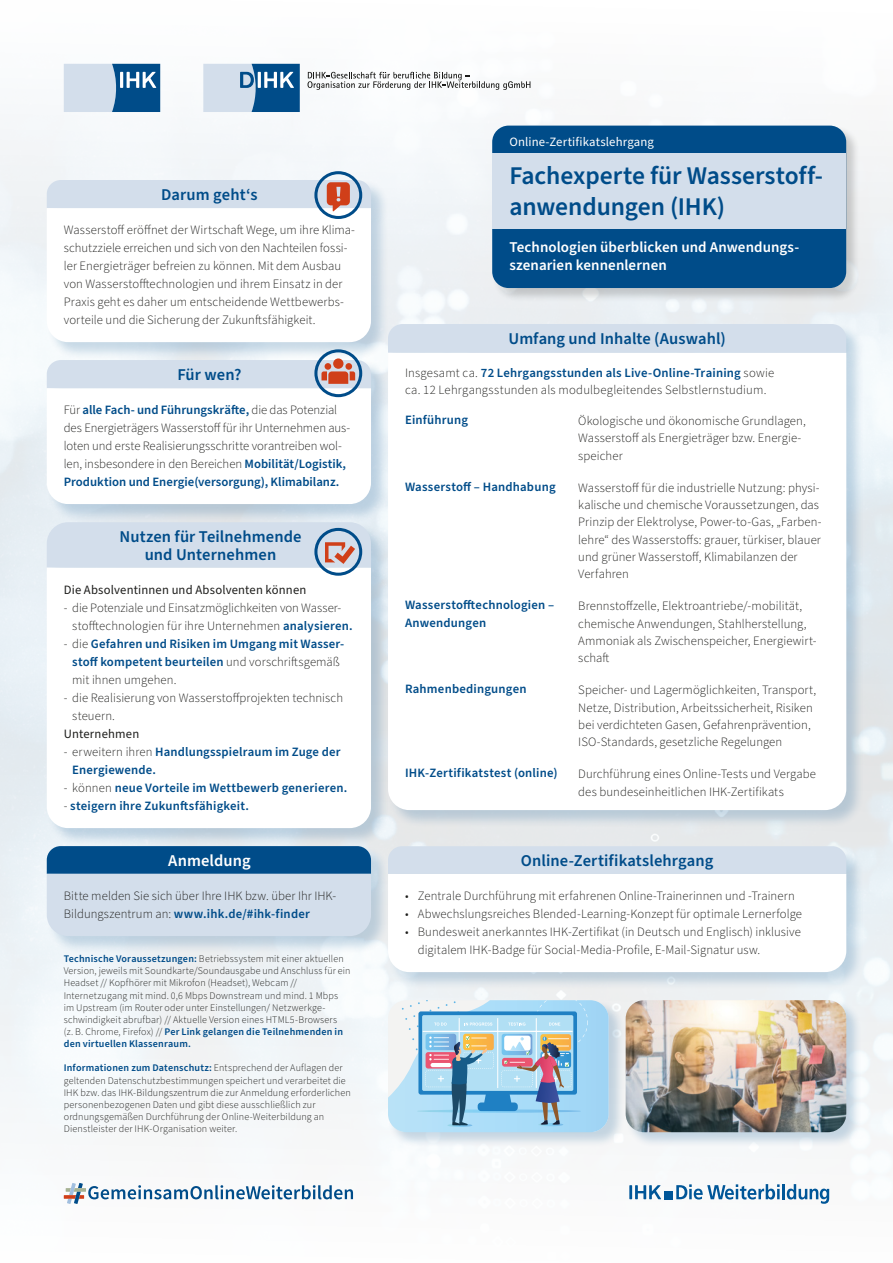
<style>
.page{position:relative;width:893px;height:1263px;background:#fff}
.page>*{position:absolute;margin:0;border:0;box-sizing:border-box;transform-origin:0 0}
.t1{font:600 25.5px "Source Sans Pro";letter-spacing:-.005em;color:#004c89}
.t2{font:600 16.5px/18px "Source Sans Pro";letter-spacing:.005em;color:#004c89;text-align:center}
.t3{font:600 16.5px "Source Sans Pro";letter-spacing:.005em;color:#fff}
.t4{font:600 15px/18px "Source Sans Pro";letter-spacing:.005em;color:#fff}
.t5{font:300 12.75px/17.2px "Source Sans Pro";letter-spacing:.005em;color:#1d1d1b}
.t6{font:600 12.75px/18px "Source Sans Pro";letter-spacing:.015em;color:#004c89}
.t7{font:12.75px "Source Sans Pro";letter-spacing:.015em;color:#1d1d1b}
.t8{font:12.75px "Source Sans Pro";letter-spacing:.01em;color:#fff}
.t9{font:300 10.2px/12.1px "Source Sans Pro";letter-spacing:.015em;color:#1d1d1b}
.s1{font-weight:600;color:#004c89}
.s2{font-weight:300;color:#1d1d1b}
</style>
<div class="page">
<img style="left:0;top:63px;width:893px;height:1137px">
<div style="left:388px;top:324px;width:476px;height:47px;background:#004c89;opacity:.2"></div>
<div style="left:389px;top:324px;width:457px;height:29px;background:#d3deeb"></div>
<div style="left:47px;top:360px;width:342px;height:46px;background:#004c89;opacity:.2"></div>
<div style="left:47px;top:180px;width:342px;height:46px;background:#004c89;opacity:.2"></div>
<div style="left:47px;top:208px;width:342px;height:152px;background:#004c89;opacity:.2"></div>
<div style="left:47px;top:522px;width:342px;height:64px;background:#004c89;opacity:.2"></div>
<div style="left:47px;top:568px;width:342px;height:278px;background:#004c89;opacity:.2"></div>
<svg style="left:47px;top:568px;width:324px;height:260px"></svg>
<div style="left:47px;top:388px;width:342px;height:134px;background:#004c89;opacity:.2"></div>
<div style="left:388px;top:353px;width:476px;height:475px;background:#004c89;opacity:.2"></div>
<svg style="left:388px;top:353px;width:458px;height:457px"></svg>
<div style="left:47px;top:522px;width:324px;height:46px;background:#d3deeb"></div>
<div style="left:314px;top:528px;width:48px;height:48px;border:3px solid #004c89;border-radius:50%"></div>
<svg style="left:47px;top:180px;width:324px;height:162px"></svg>
<div style="left:314px;top:171px;width:48px;height:48px;border:3px solid #004c89;border-radius:50%"></div>
<svg style="left:47px;top:360px;width:324px;height:144px"></svg>
<div style="left:314px;top:349px;width:48px;height:48px;border:3px solid #004c89;border-radius:50%"></div>
<div style="left:492px;top:125px;width:368px;height:177px;background:#1d1d1b;opacity:.2"></div>
<div style="left:492px;top:126px;width:354px;height:162px;background:#004c89;border-radius:16px"></div>
<div style="left:492px;top:154px;width:354px;height:75px;background:#d3deeb"></div>
<svg style="left:64px;top:64px;width:96px;height:48px;background:#7fa4c4"></svg>
<svg style="left:203px;top:64px;width:97px;height:48px;background:#79a0c1"></svg>
<svg style="left:307px;top:72px;width:223px;height:18px"></svg>
<hr style="left:782px;top:1184px;width:3px;height:15px;background:#005698">
<svg style="left:787px;top:1184px;width:42px;height:20px"></svg>
<div style="left:664px;top:1191px;width:8px;height:8px;background:#005698"></div>
<svg style="left:676px;top:1184px;width:104px;height:15px"></svg>
<hr style="left:629px;top:1185px;width:3px;height:14px;background:#005698">
<svg style="left:635px;top:1185px;width:26px;height:14px"></svg>
<svg style="left:64px;top:1183px;width:289px;height:21px"></svg>
<div style="left:388px;top:846px;width:476px;height:46px;background:#004c89;opacity:.2"></div>
<div style="left:47px;top:846px;width:342px;height:46px;background:#004c89;opacity:.2"></div>
<div style="left:388px;top:874px;width:476px;height:116px;background:#004c89;opacity:.2"></div>
<svg style="left:388px;top:846px;width:458px;height:126px"></svg>
<div style="left:47px;top:874px;width:342px;height:80px;background:#004c89;opacity:.2"></div>
<svg style="left:47px;top:846px;width:324px;height:90px;background:#93b1cd"></svg>
<div style="left:388px;top:1000px;width:237px;height:148px;background:#004c89;opacity:.2"></div>
<svg style="left:388px;top:1000px;width:221px;height:132px;background:#a6c8de"></svg>
<div style="left:625px;top:1000px;width:237px;height:148px;background:#004c89;opacity:.2"></div>
<img style="left:626px;top:1000px;width:220px;height:132px">
<p class="t2" style="left:161px;top:186px;width:98px">Darum geht‘s</p>
<p class="t5" style="left:64px;top:221px;width:293px;line-height:18px">Wasserstoff eröffnet der Wirtschaft Wege, um ihre Klima&shy;schutzziele erreichen und sich von den Nachteilen fossi&shy;ler Energieträger befreien zu können. Mit dem Ausbau von Wasserstofftechnologien und ihrem Einsatz in der Praxis geht es daher um entscheidende Wettbewerbs&shy;vorteile und die Sicherung der Zukunftsfähigkeit.</p>
<p class="t2" style="left:177px;top:366px;width:65px">Für wen?</p>
<p class="t5" style="left:64px;top:401px;width:288px;line-height:18px">Für <span class="s1">alle Fach- und Führungskräfte,</span> die das Potenzial des Energieträgers Wasserstoff für ihr Unternehmen aus&shy;loten und erste Realisierungsschritte vorantreiben wol&shy;len, insbesondere in den Bereichen <span class="s1">Mobilität/Logistik, Produktion und Energie(versorgung), Klimabilanz.</span></p>
<p class="t2" style="left:119px;top:528px;width:184px">Nutzen für Teilnehmende und Unternehmen</p>
<p class="t7" style="left:64px;top:581px;width:244px">Die Absolventinnen und Absolventen können</p>
<p class="t5" style="left:72px;top:599px;width:282px;line-height:18px;text-indent:-9px">- die Potenziale und Einsatzmöglichkeiten von Wasser&shy;stofftechnologien für ihre Unternehmen <span class="s1">analysieren.</span></p>
<p class="t6" style="left:72px;top:635px;width:274px;text-indent:-9px"><span class="s2">- die</span> Gefahren und Risiken im Umgang mit Wasser&shy;stoff kompetent beurteilen <span class="s2">und vorschriftsgemäß mit ihnen umgehen.</span></p>
<p class="t5" style="left:72px;top:689px;width:272px;line-height:18px;text-indent:-9px">- die Realisierung von Wasserstoffprojekten technisch steuern.</p>
<p class="t7" style="left:64px;top:725px;width:77px">Unternehmen</p>
<p class="t6" style="left:72px;top:743px;width:270px;text-indent:-9px"><span class="s2">- erweitern ihren</span> Handlungsspielraum im Zuge der<br>Energiewende.</p>
<p class="t6" style="left:64px;top:779px;width:285px"><span class="s2">- können</span> neue Vorteile im Wettbewerb generieren.</p>
<p class="t6" style="left:64px;top:797px;width:187px"><span class="s2">-</span> steigern ihre Zukunftsfähigkeit.</p>
<p class="t3" style="left:168px;top:849px;width:84px">Anmeldung</p>
<p class="t5" style="left:64px;top:887px;width:274px;line-height:18px">Bitte melden Sie sich über Ihre IHK bzw. über Ihr IHK-<br>Bildungszentrum an: <span class="s1">www.ihk.de/#ihk-finder</span></p>
<p class="t9" style="left:64px;top:953px;width:288px"><span class="s1">Technische Voraussetzungen:</span> Betriebssystem mit einer aktuellen<br>Version, jeweils mit Soundkarte/Soundausgabe und Anschluss für ein<br>Headset // Kopfhörer mit Mikrofon (Headset), Webcam //</p>
<p class="t9" style="left:64px;top:989px;width:281px">Internetzugang mit mind. 0,6 Mbps Downstream und mind. 1 Mbps im Upstream (im Router oder unter Einstellungen/ Netzwerkge&shy;schwindigkeit abrufbar) // Aktuelle Version eines HTML5-Browsers (z. B. Chrome, Firefox) // <span class="s1">Per Link gelangen die Teilnehmenden in den virtuellen Klassenraum.</span></p>
<p class="t9" style="left:64px;top:1062px;width:289px"><span class="s1">Informationen zum Datenschutz:</span> Entsprechend der Auflagen der geltenden Datenschutzbestimmungen speichert und verarbeitet die IHK bzw. das IHK-Bildungszentrum die zur Anmeldung erforderlichen personenbezogenen Daten und gibt diese ausschließlich zur ordnungsgemäßen Durchführung der Online-Weiterbildung an Dienstleister der IHK-Organisation weiter.</p>
<p class="t8" style="left:509px;top:133px;width:146px">Online-Zertifikatslehrgang</p>
<p class="t1" style="left:509px;top:159px;width:315px">Fachexperte für Wasserstoff-</p>
<p class="t1" style="left:509px;top:189px;width:217px">anwendungen (IHK)</p>
<p class="t4" style="left:509px;top:239px;width:290px">Technologien überblicken und Anwendungs&shy;szenarien kennenlernen</p>
<p class="t2" style="left:508px;top:330px;width:219px">Umfang und Inhalte (Auswahl)</p>
<p class="t5" style="left:405px;top:364px;width:371px">Insgesamt ca. <span class="s1">72 Lehrgangsstunden als Live-Online-Training</span> sowie ca. 12 Lehrgangsstunden als modulbegleitendes Selbstlernstudium.</p>
<p class="t6" style="left:405px;top:411px;width:65px">Einführung</p>
<p class="t6" style="left:405px;top:478px;width:152px">Wasserstoff – Handhabung</p>
<p class="t6" style="left:405px;top:597px;width:151px;line-height:17.2px">Wasserstofftechnologien –<br>Anwendungen</p>
<p class="t6" style="left:405px;top:680px;width:123px">Rahmenbedingungen</p>
<p class="t6" style="left:405px;top:764px;width:154px">IHK-Zertifikatstest (online)</p>
<p class="t5" style="left:578px;top:413px;width:229px">Ökologische und ökonomische Grundlagen,<br>Wasserstoff als Energieträger bzw. Energie&shy;speicher</p>
<p class="t5" style="left:578px;top:479px;width:245px">Wasserstoff für die industrielle Nutzung: physi&shy;kalische und chemische Voraussetzungen, das Prinzip der Elektrolyse, Power-to-Gas, „Farben&shy;lehre“ des Wasserstoffs: grauer, türkiser, blauer und grüner Wasserstoff, Klimabilanzen der Verfahren</p>
<p class="t5" style="left:578px;top:598px;width:240px">Brennstoffzelle, Elektroantriebe/-mobilität, chemische Anwendungen, Stahlherstellung, Ammoniak als Zwischenspeicher, Energiewirt&shy;schaft</p>
<p class="t5" style="left:578px;top:682px;width:240px">Speicher- und Lagermöglichkeiten, Transport, Netze, Distribution, Arbeitssicherheit, Risiken bei verdichteten Gasen, Gefahrenprävention, ISO-Standards, gesetzliche Regelungen</p>
<p class="t5" style="left:578px;top:766px;width:239px">Durchführung eines Online-Tests und Vergabe des bundeseinheitlichen IHK-Zertifikats</p>
<p class="t2" style="left:521px;top:852px;width:194px">Online-Zertifikatslehrgang</p>
<p class="t5" style="left:405px;top:888px;width:391px">• Zentrale Durchführung mit erfahrenen Online-Trainerinnen und -Trainern</p>
<p class="t5" style="left:405px;top:906px;width:398px">• Abwechslungsreiches Blended-Learning-Konzept für optimale Lernerfolge</p>
<p class="t5" style="left:418px;top:923px;width:385px;line-height:18px;text-indent:-13px">• Bundesweit anerkanntes IHK-Zertifikat (in Deutsch und Englisch) inklusive digitalem IHK-Badge für Social-Media-Profile, E-Mail-Signatur usw.</p>
</div>
